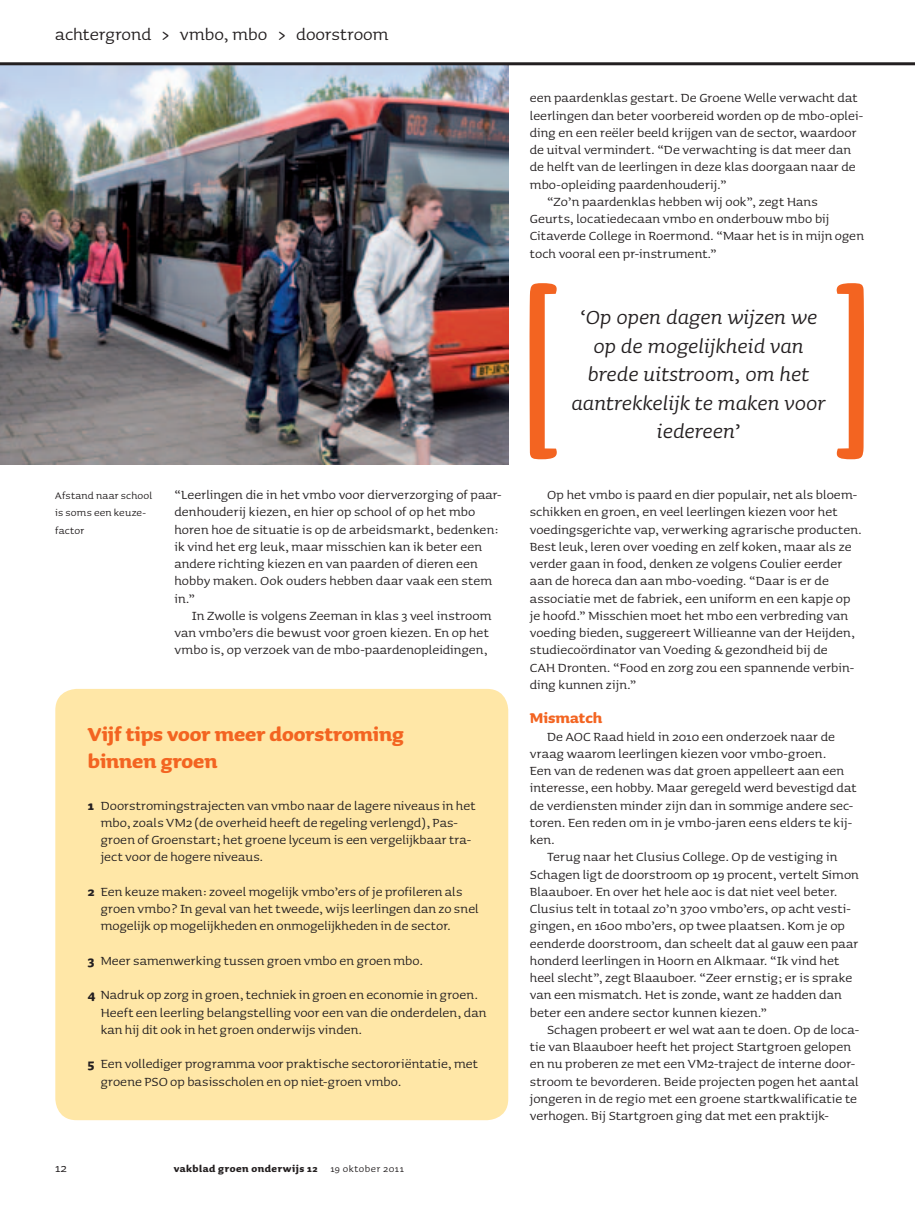
<style>
.page{position:relative;width:915px;height:1212px;background:#fff}
.page>*{position:absolute;margin:0;border:0;box-sizing:border-box;transform-origin:0 0}
.t1{font:italic 25.5px/28.5px "Sauna";color:#231f20;text-align:center}
.t2{font:700 24px/27px "Sauna";color:#f36421}
.t3{font:21px "Sauna";color:#231f20}
.t4{font:700 18px "Sauna";color:#f36421}
.t5{font:15.75px/17.2px "Sauna";letter-spacing:.005em;color:#231f20}
.t6{font:15px "Sauna";color:#231f20}
.t7{font:12.75px/17.2px "Sauna";letter-spacing:.01em;color:#231f20}
.t8{font:700 12px "Sauna";letter-spacing:.04em;color:#231f20}
.s1{font-weight:700}
.s2{font-weight:400}
</style>
<div class="page">
<div style="left:55px;top:689px;width:453px;height:431px;background:#ffe7a7;border-radius:21px"></div>
<img style="left:0;top:65px;width:508px;height:400px">
<svg style="left:836px;top:283px;width:27px;height:176px"></svg>
<svg style="left:529px;top:283px;width:27px;height:176px"></svg>
<hr style="left:0;top:62px;width:914px;height:3px;background:#231f20">
<h3 class="t3" style="left:55px;top:23px;width:334px">achtergrond &gt; vmbo, mbo &gt; doorstroom</h3>
<p class="t7" style="left:55px;top:487px;width:99px">Afstand naar school is soms een keuze&shy;factor</p>
<p class="t5" style="left:174px;top:486px;width:328px">“Leerlingen die in het vmbo voor dierverzorging of paar&shy;denhouderij kiezen, en hier op school of op het mbo horen hoe de situatie is op de arbeidsmarkt, bedenken: ik vind het erg leuk, maar misschien kan ik beter een andere richting kiezen en van paarden of dieren een hobby maken. Ook ouders hebben daar vaak een stem in.”</p>
<p class="t5" style="left:174px;top:607px;width:318px;text-indent:17px">In Zwolle is volgens Zeeman in klas 3 veel instroom van vmbo’ers die bewust voor groen kiezen. En op het vmbo is, op verzoek van de mbo-paardenopleidingen,</p>
<h2 class="t2" style="left:88px;top:720px;width:317px">Vijf tips voor meer doorstroming binnen groen</h2>
<p class="t5" style="left:101px;top:797px;width:376px;text-indent:-13px"><span class="s1">1</span> Doorstromingstrajecten van vmbo naar de lagere niveaus in het mbo, zoals VM2 (de overheid heeft de regeling verlengd), Pas&shy;groen of Groenstart; het groene lyceum is een vergelijkbaar tra&shy;ject voor de hogere niveaus.</p>
<p class="t5" style="left:101px;top:883px;width:379px;text-indent:-13px"><span class="s1">2</span> Een keuze maken: zoveel mogelijk vmbo’ers of je profileren als groen vmbo? In geval van het tweede, wijs leerlingen dan zo snel mogelijk op mogelijkheden en onmogelijkheden in de sector.</p>
<p class="t5" style="left:88px;top:943px;width:391px;line-height:34.5px"><span class="s1">3</span> Meer samenwerking tussen groen vmbo en groen mbo.<br><span class="s1">4</span> Nadruk op zorg in groen, techniek in groen en economie in groen.</p>
<p class="t5" style="left:101px;top:1004px;width:387px">Heeft een leerling belangstelling voor een van die onderdelen, dan kan hij dit ook in het groen onderwijs vinden.</p>
<p class="t5" style="left:101px;top:1055px;width:378px;text-indent:-13px"><span class="s1">5</span> Een vollediger programma voor praktische sectororiëntatie, met groene PSO op basisscholen en op niet-groen vmbo.</p>
<p class="t6" style="left:55px;top:1160px;width:13px">12</p>
<p class="t8" style="left:174px;top:1162px;width:231px">vakblad groen onderwijs 12 <span class="s2">19 oktober 2011</span></p>
<p class="t5" style="left:529px;top:89px;width:329px">een paardenklas gestart. De Groene Welle verwacht dat</p>
<p class="t5" style="left:529px;top:107px;width:335px">leerlingen dan beter voorbereid worden op de mbo-oplei-</p>
<p class="t5" style="left:529px;top:124px;width:328px">ding en een reëler beeld krijgen van de sector, waardoor</p>
<p class="t5" style="left:529px;top:141px;width:323px">de uitval vermindert. “De verwachting is dat meer dan</p>
<p class="t5" style="left:529px;top:158px;width:327px">de helft van de leerlingen in deze klas doorgaan naar de</p>
<p class="t5" style="left:529px;top:176px;width:198px">mbo-opleiding paardenhouderij.”</p>
<p class="t5" style="left:547px;top:193px;width:272px">“Zo’n paardenklas hebben wij ook”, zegt Hans</p>
<p class="t5" style="left:529px;top:210px;width:301px">Geurts, locatiedecaan vmbo en onderbouw mbo bij</p>
<p class="t5" style="left:529px;top:227px;width:335px">Citaverde College in Roermond. “Maar het is in mijn ogen</p>
<p class="t5" style="left:529px;top:245px;width:188px">toch vooral een pr-instrument.”</p>
<h1 class="t1" style="left:571px;top:303px;width:256px">‘Op open dagen wijzen we op de mogelijkheid van brede uitstroom, om het aantrekkelijk te maken voor iedereen’</h1>
<p class="t5" style="left:529px;top:486px;width:333px;text-indent:17px">Op het vmbo is paard en dier populair, net als bloem&shy;schikken en groen, en veel leerlingen kiezen voor het voedingsgerichte vap, verwerking agrarische producten.<br>Best leuk, leren over voeding en zelf koken, maar als ze verder gaan in food, denken ze volgens Coulier eerder aan de horeca dan aan mbo-voeding. “Daar is er de associatie met de fabriek, een uniform en een kapje op je hoofd.” Misschien moet het mbo een verbreding van voeding bieden, suggereert Willieanne van der Heijden, studiecoördinator van Voeding &amp; gezondheid bij de<br>CAH Dronten. “Food en zorg zou een spannende verbin&shy;ding kunnen zijn.”</p>
<p class="t4" style="left:529px;top:709px;width:74px">Mismatch</p>
<p class="t5" style="left:529px;top:728px;width:328px;text-indent:17px">De AOC Raad hield in 2010 een onderzoek naar de vraag waarom leerlingen kiezen voor vmbo-groen.<br>Een van de redenen was dat groen appelleert aan een interesse, een hobby. Maar geregeld werd bevestigd dat de verdiensten minder zijn dan in sommige andere sec&shy;toren. Een reden om in je vmbo-jaren eens elders te kij&shy;ken.</p>
<p class="t5" style="left:529px;top:848px;width:330px;text-indent:17px">Terug naar het Clusius College. Op de vestiging in Schagen ligt de doorstroom op 19 procent, vertelt Simon Blaauboer. En over het hele aoc is dat niet veel beter.<br>Clusius telt in totaal zo’n 3700 vmbo’ers, op acht vesti&shy;gingen, en 1600 mbo’ers, op twee plaatsen. Kom je op eenderde doorstroom, dan scheelt dat al gauw een paar honderd leerlingen in Hoorn en Alkmaar. “Ik vind het heel slecht”, zegt Blaauboer. “Zeer ernstig; er is sprake van een mismatch. Het is zonde, want ze hadden dan beter een andere sector kunnen kiezen.”</p>
<p class="t5" style="left:529px;top:1021px;width:331px;text-indent:17px">Schagen probeert er wel wat aan te doen. Op de loca&shy;tie van Blaauboer heeft het project Startgroen gelopen en nu proberen ze met een VM2-traject de interne door&shy;stroom te bevorderen. Beide projecten pogen het aantal jongeren in de regio met een groene startkwalificatie te verhogen. Bij Startgroen ging dat met een praktijk-</p>
</div>
